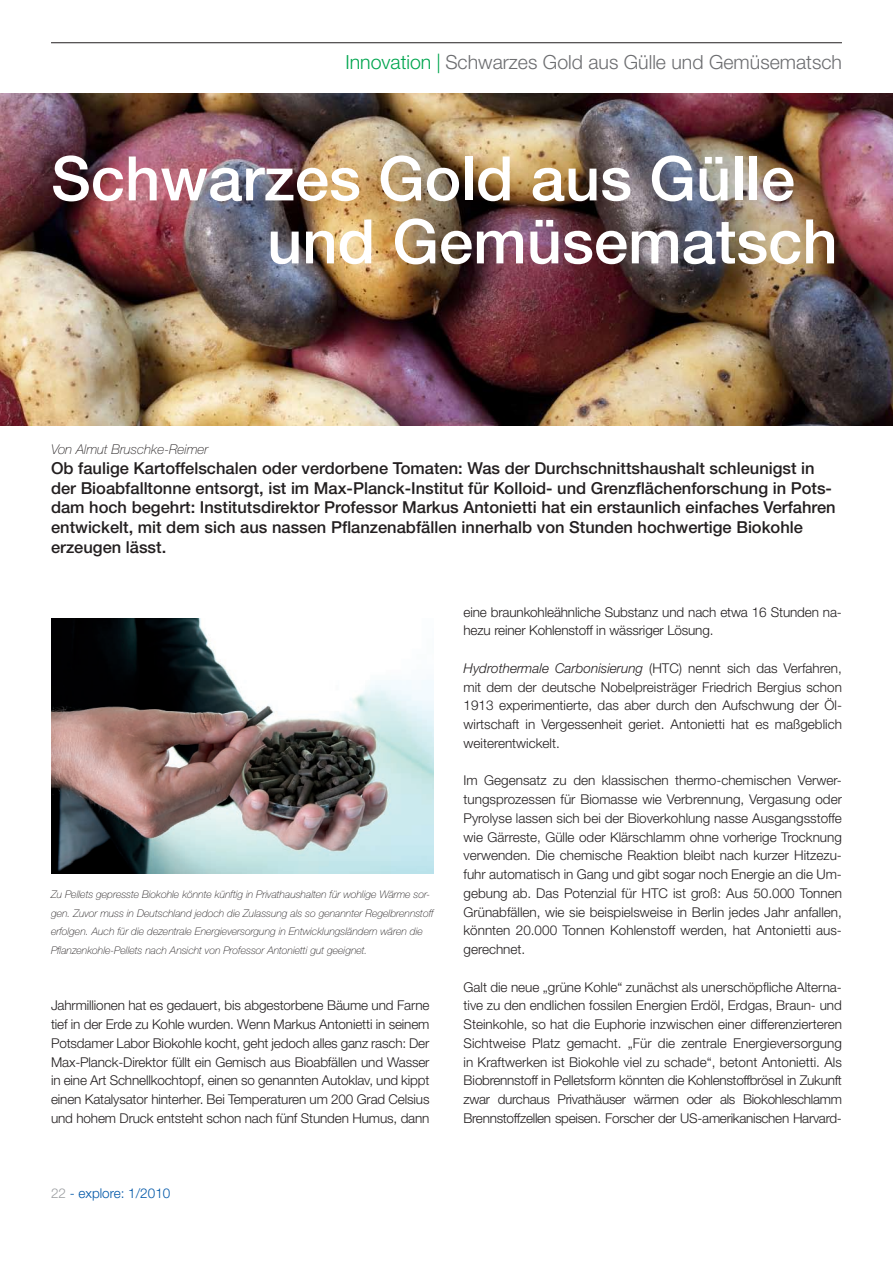
<style>
.page{position:relative;width:893px;height:1263px;background:#fff}
.page>*{position:absolute;margin:0;border:0;box-sizing:border-box;transform-origin:0 0}
.t1{font:500 61.5px/63px "Helvetica Neue LT Std";color:#fff}
.t2{font:300 19.5px "Helvetica Neue LT Std";color:#6c6d70}
.t3{font:500 16.5px/19.8px "Helvetica Neue LT Std";color:#231f20}
.t4{font:300 13.5px/18.8px "Helvetica Neue LT Std";letter-spacing:-.01em;color:#231f20;text-align:justify}
.t5{font:italic 100 13.5px "Helvetica Neue LT Std";color:#231f20}
.t6{font:300 13.5px "Helvetica Neue LT Std";color:#0157a8}
.t7{font:italic 100 10.5px/18.8px "Helvetica Neue LT Std";color:#231f20}
.s1{color:#00a54f}
.s2{color:#9d9fa2}
.s3{font-style:italic}
</style>
<div class="page">
<img style="left:0;top:94px;width:893px;height:331px">
<hr style="left:51px;top:42px;width:791px;height:1px;background:#231f20">
<img style="left:51px;top:619px;width:383px;height:254px">
<p class="t2" style="left:345px;top:50px;width:498px"><span class="s1">Innovation |</span> Schwarzes Gold aus Gülle und Gemüsematsch</p>
<p class="t1" style="left:267px;top:146px;width:572px;text-indent:-216px">Schwarzes Gold aus Gülle und Gemüsematsch</p>
<p class="t5" style="left:51px;top:442px;width:159px">Von Almut Bruschke-Reimer</p>
<p class="t3" style="left:51px;top:458px;width:786px">Ob faulige Kartoffelschalen oder verdorbene Tomaten: Was der Durchschnittshaushalt schleunigst in der Bioabfalltonne entsorgt, ist im Max-Planck-Institut für Kolloid- und Grenzflächenforschung in Pots&shy;dam hoch begehrt: Institutsdirektor Professor Markus Antonietti hat ein erstaunlich einfaches Verfahren entwickelt, mit dem sich aus nassen Pflanzenabfällen innerhalb von Stunden hochwertige Biokohle erzeugen lässt.</p>
<p class="t7" style="left:51px;top:885px;width:384px">Zu Pellets gepresste Biokohle könnte künftig in Privathaushalten für wohlige Wärme sor&shy;gen. Zuvor muss in Deutschland jedoch die Zulassung als so genannter Regelbrennstoff erfolgen. Auch für die dezentrale Energieversorgung in Entwicklungsländern wären die Pflanzenkohle-Pellets nach Ansicht von Professor Antonietti gut geeignet.</p>
<p class="t4" style="left:51px;top:996px;width:380px">Jahrmillionen hat es gedauert, bis abgestorbene Bäume und Farne tief in der Erde zu Kohle wurden. Wenn Markus Antonietti in seinem Potsdamer Labor Biokohle kocht, geht jedoch alles ganz rasch: Der Max-Planck-Direktor füllt ein Gemisch aus Bioabfällen und Wasser in eine Art Schnellkochtopf, einen so genannten Autoklav, und kippt einen Katalysator hinterher. Bei Temperaturen um 200 Grad Celsius und hohem Druck entsteht schon nach fünf Stunden Humus, dann</p>
<p class="t6" style="left:51px;top:1185px;width:121px"><span class="s2">22</span> - explore: 1/2010</p>
<p class="t4" style="left:463px;top:602px;width:380px">eine braunkohleähnliche Substanz und nach etwa 16 Stunden na&shy;hezu reiner Kohlenstoff in wässriger Lösung.</p>
<p class="t4" style="left:463px;top:658px;width:380px"><span class="s3">Hydrothermale Carbonisierung</span> (HTC) nennt sich das Verfahren, mit dem der deutsche Nobelpreisträger Friedrich Bergius schon 1913 experimentierte, das aber durch den Aufschwung der Öl&shy;wirtschaft in Vergessenheit geriet. Antonietti hat es maßgeblich weiterentwickelt.</p>
<p class="t4" style="left:463px;top:771px;width:380px">Im Gegensatz zu den klassischen thermo-chemischen Verwer&shy;tungsprozessen für Biomasse wie Verbrennung, Vergasung oder Pyrolyse lassen sich bei der Bioverkohlung nasse Ausgangsstoffe wie Gärreste, Gülle oder Klärschlamm ohne vorherige Trocknung verwenden. Die chemische Reaktion bleibt nach kurzer Hitzezu&shy;fuhr automatisch in Gang und gibt sogar noch Energie an die Um&shy;gebung ab. Das Potenzial für HTC ist groß: Aus 50.000 Tonnen Grünabfällen, wie sie beispielsweise in Berlin jedes Jahr anfallen, könnten 20.000 Tonnen Kohlenstoff werden, hat Antonietti aus&shy;gerechnet.</p>
<p class="t4" style="left:463px;top:977px;width:380px">Galt die neue „grüne Kohle“ zunächst als unerschöpfliche Alterna&shy;tive zu den endlichen fossilen Energien Erdöl, Erdgas, Braun- und Steinkohle, so hat die Euphorie inzwischen einer differenzierteren Sichtweise Platz gemacht. „Für die zentrale Energieversorgung in Kraftwerken ist Biokohle viel zu schade“, betont Antonietti. Als Biobrennstoff in Pelletsform könnten die Kohlenstoffbrösel in Zukunft zwar durchaus Privathäuser wärmen oder als Biokohleschlamm Brennstoffzellen speisen. Forscher der US-amerikanischen Harvard-</p>
</div>
